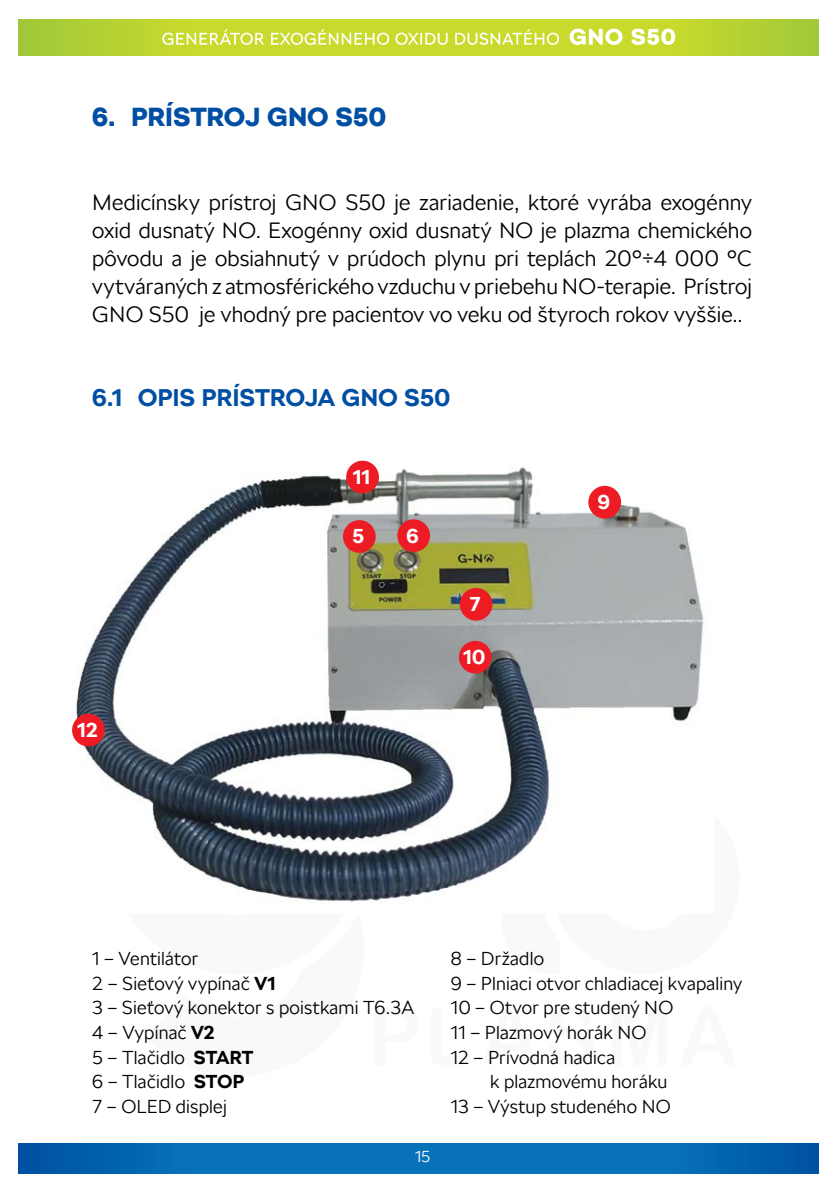
<style>
.page{position:relative;width:840px;height:1191px;background:#fff}
.page>*{position:absolute;margin:0;border:0;box-sizing:border-box;transform-origin:0 0}
.t1{font:900 26px "SKODA Next";letter-spacing:.015em;color:#004fa3}
.t2{font:700 24px "SKODA Next";color:#004fa3}
.t3{font:300 22px/28px "SKODA Next";letter-spacing:.005em;color:#000}
.t4{font:700 20px "SKODA Next";color:#fff}
.t5{font:300 18.6px/24.6px "SKODA Next";letter-spacing:.01em;color:#000}
.t6{font:300 15.8px "SKODA Next";color:#fff}
.s1{font-weight:700}
</style>
<div class="page">
<svg style="left:19px;top:1143px;width:799px;height:30px;background:#046ab5"></svg>
<svg style="left:19px;top:19px;width:799px;height:36px;background:#bdd430"></svg>
<svg style="left:162px;top:29px;width:512px;height:16px"></svg>
<img style="left:72px;top:460px;width:632px;height:442px">
<div style="left:72px;top:714px;width:33px;height:32px;background:#ed1c24;border-radius:50%"></div>
<div style="left:343px;top:520px;width:32px;height:33px;background:#ed1c24;border-radius:50%"></div>
<div style="left:397px;top:519px;width:33px;height:33px;background:#ed1c24;border-radius:50%"></div>
<div style="left:459px;top:588px;width:33px;height:32px;background:#ed1c24;border-radius:50%"></div>
<div style="left:458px;top:641px;width:33px;height:32px;background:#ed1c24;border-radius:50%"></div>
<div style="left:346px;top:461px;width:33px;height:32px;background:#ed1c24;border-radius:50%"></div>
<div style="left:588px;top:486px;width:32px;height:32px;background:#ed1c24;border-radius:50%"></div>
<p class="t1" style="left:92px;top:101px;width:56px">6. PRÍSTR</p>
<p class="t1" style="left:224px;top:101px;width:163px">OJ GNO S50</p>
<p class="t3" style="left:92px;top:188px;width:662px;text-indent:253px">S50 je zariadenie, ktoré vyrába exogénny oxid dusnatý NO. Exogénny oxid dusnatý NO je plazma chemického pôvodu a je obsiahnutý v prúdoch plynu pri teplách 20°÷4 000 °C vytváraných z atmosférického vzduchu v priebehu NO-terapie. Prístroj GNO</p>
<p class="t3" style="left:92px;top:188px;width:211px">Medicínsky prístroj GNO</p>
<p class="t3" style="left:149px;top:300px;width:594px">S50 je vhodný pre pacientov vo veku od štyroch rokov vyššie..</p>
<p class="t2" style="left:92px;top:383px;width:44px">6.1 OPIS</p>
<p class="t2" style="left:202px;top:383px;width:16px">PRÍSTROJA</p>
<p class="t2" style="left:342px;top:383px;width:110px">GNO S50</p>
<p class="t4" style="left:77px;top:718px;width:22px">12</p>
<p class="t4" style="left:353px;top:465px;width:19px">11</p>
<p class="t4" style="left:352px;top:524px;width:13px">5</p>
<p class="t4" style="left:406px;top:523px;width:14px">6</p>
<p class="t4" style="left:469px;top:592px;width:13px">7</p>
<p class="t4" style="left:463px;top:645px;width:24px">10</p>
<p class="t4" style="left:597px;top:490px;width:14px">9</p>
<p class="t5" style="left:92px;top:946px;width:323px">1 – Ventilátor<br>2 – Sieťový vypínač <span class="s1">V1<br></span>3 – Sieťový konektor s poistkami T6.3A<br>4 – Vypínač <span class="s1">V2<br></span>5 – Tlačidlo <span class="s1">START<br></span>6 – Tlačidlo <span class="s1">STOP<br></span>7 – OLED</p>
<p class="t5" style="left:176px;top:1094px;width:53px">displej</p>
<p class="t6" style="left:415px;top:1147px;width:17px">15</p>
<p class="t5" style="left:450px;top:946px;width:95px">8 – Držadlo</p>
<p class="t5" style="left:450px;top:971px;width:293px">9 – Plniaci otvor chladiacej kvapaliny</p>
<p class="t5" style="left:450px;top:995px;width:208px">10 – Otvor pre studený NO</p>
<p class="t5" style="left:450px;top:1020px;width:181px">11 – Plazmový horák NO</p>
<p class="t5" style="left:450px;top:1045px;width:166px">12 – Prívodná hadica</p>
<p class="t5" style="left:490px;top:1069px;width:178px">k plazmovému horáku</p>
<p class="t5" style="left:450px;top:1094px;width:205px">13 – Výstup studeného NO</p>
</div>
